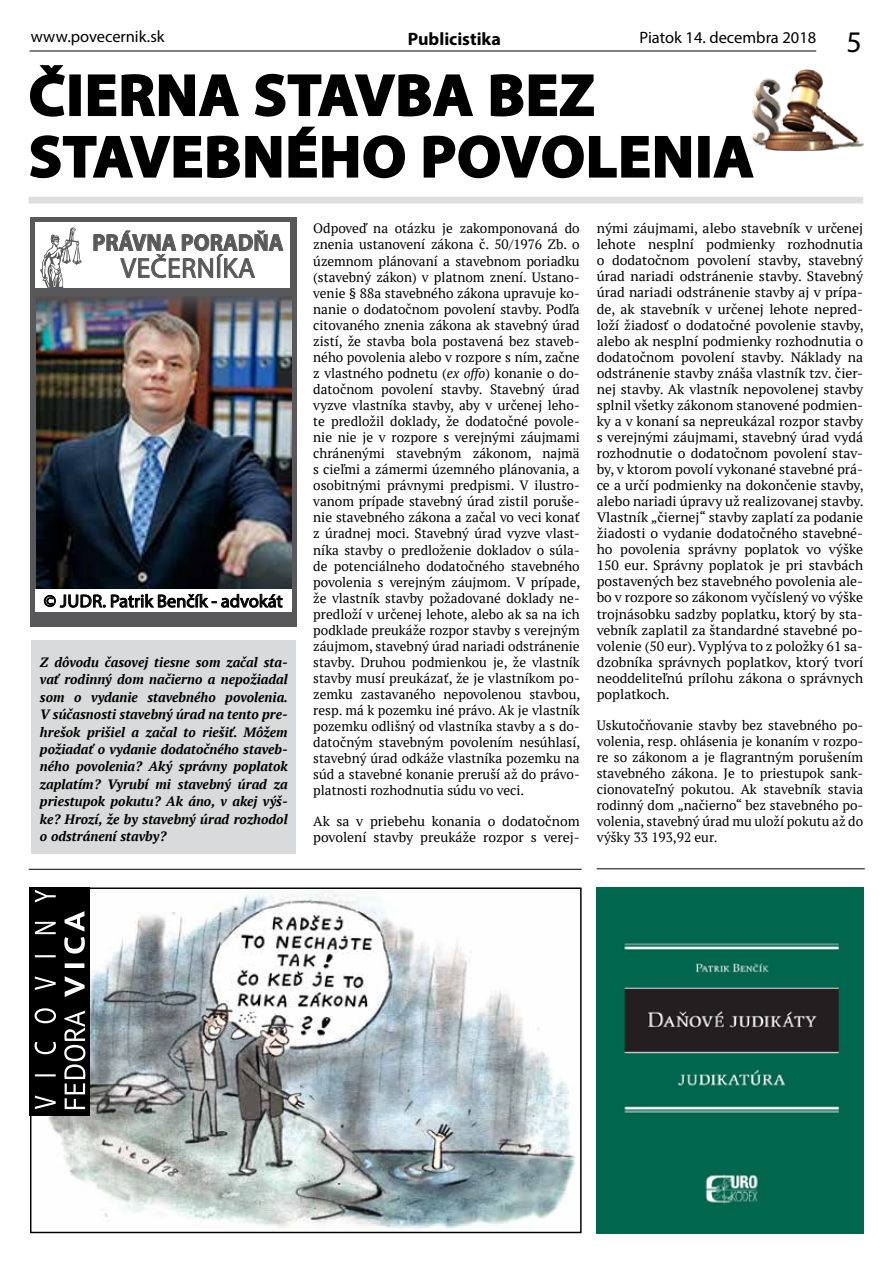
<style>
.page{position:relative;width:893px;height:1263px;background:#fff}
.page>*{position:absolute;margin:0;border:0;box-sizing:border-box;transform-origin:0 0}
.t1{font:700 58.5px/61.5px "Myriad Pro";letter-spacing:.02em;color:#000;scale:1.04 1}
.t2{font:30px "Myriad Pro";color:#000}
.t3{font:27.6px "Myriad Pro";letter-spacing:.02em;color:#58585a}
.t4{font:700 23.25px "Myriad Pro";letter-spacing:.01em;color:#58585a;scale:.95 1}
.t5{font:18px "Myriad Pro";color:#000}
.t6{font:700 18px "Myriad Pro";color:#000}
.t7{font:16.5px "Myriad Pro";color:#000}
.t8{font:13.5px/16px "PT Serif";color:#000;text-align:justify}
.t9{font:italic 700 13.5px/17.4px "PT Serif";color:#000;text-align:justify}
.s1{font-style:italic}
</style>
<div class="page">
<img style="left:48px;top:890px;width:528px;height:340px">
<div style="left:31px;top:640px;width:265px;height:214px;background:#d9dadb"></div>
<svg style="left:29px;top:197px;width:834px;height:7px;background:#e0e0e1"></svg>
<svg style="left:30px;top:65px;width:35px;height:52px"></svg>
<div style="left:69px;top:74px;width:12px;height:42px;border:2px solid #000"></div>
<svg style="left:87px;top:74px;width:152px;height:43px"></svg>
<svg style="left:255px;top:73px;width:218px;height:44px"></svg>
<svg style="left:490px;top:74px;width:104px;height:43px"></svg>
<svg style="left:30px;top:126px;width:375px;height:53px"></svg>
<svg style="left:423px;top:135px;width:269px;height:44px"></svg>
<div style="left:698px;top:136px;width:12px;height:42px;border:2px solid #000"></div>
<svg style="left:713px;top:136px;width:41px;height:42px"></svg>
<img style="left:744px;top:69px;width:119px;height:82px">
<hr style="left:30px;top:51px;width:786px;height:1px;background:#000">
<div style="left:30px;top:887px;width:60px;height:229px;background:#000"></div>
<svg style="left:35px;top:890px;width:21px;height:219px"></svg>
<svg style="left:64px;top:1011px;width:21px;height:98px"></svg>
<svg style="left:64px;top:911px;width:21px;height:86px"></svg>
<hr style="left:29px;top:869px;width:553px;height:1px;background:#000">
<hr style="left:597px;top:868px;width:268px;height:1px;background:#000">
<img style="left:597px;top:887px;width:266px;height:346px">
<div style="left:30px;top:217px;width:266px;height:409px;background:#58585a"></div>
<img style="left:36px;top:297px;width:255px;height:292px">
<div style="left:35px;top:589px;width:256px;height:22px;background:#fff"></div>
<svg style="left:44px;top:594px;width:61px;height:14px"></svg>
<svg style="left:111px;top:594px;width:172px;height:14px"></svg>
<div style="left:35px;top:222px;width:255px;height:66px;background:#fff"></div>
<svg style="left:40px;top:227px;width:42px;height:61px"></svg>
<svg style="left:93px;top:230px;width:191px;height:48px"></svg>
<p class="t7" style="left:31px;top:26px;width:135px">www.povecernik.sk</p>
<p class="t7" style="left:640px;top:27px;width:178px">Piatok 14. decembra 2018</p>
<h3 class="t6" style="left:408px;top:28px;width:94px">Publicistika</h3>
<h2 class="t2" style="left:847px;top:23px;width:17px">5</h2>
<h1 class="t1" style="left:29px;top:63px;width:698px">ČIERNA STAVBA BEZ<br>STAVEBNÉHO POVOLENIA</h1>
<h3 class="t4" style="left:92px;top:227px;width:202px">PRÁVNA PORADŇA</h3>
<h3 class="t3" style="left:121px;top:251px;width:136px">VEČERNÍKA</h3>
<h3 class="t5" style="left:44px;top:590px;width:240px">© JUDR. Patrik Benčík - advokát</h3>
<p class="t9" style="left:40px;top:653px;width:250px">Z dôvodu časovej tiesne som začal sta&shy;vať rodinný dom načierno a nepožiadal som o vydanie stavebného povolenia.<br>V súčasnosti stavebný úrad na tento pre&shy;hrešok prišiel a začal to riešiť. Môžem požiadať o vydanie dodatočného staveb&shy;ného povolenia? Aký správny poplatok zaplatím? Vyrubí mi stavebný úrad za priestupok pokutu? Ak áno, v akej výš&shy;ke? Hrozí, že by stavebný úrad rozhodol o odstránení stavby?</p>
<p class="t8" style="left:313px;top:220px;width:268px">Odpoveď na otázku je zakomponovaná do znenia ustanovení zákona č. 50/1976 Zb. o územnom plánovaní a stavebnom poriadku (stavebný zákon) v platnom znení. Ustano&shy;venie § 88a stavebného zákona upravuje ko&shy;nanie o dodatočnom povolení stavby. Podľa citovaného znenia zákona ak stavebný úrad zistí, že stavba bola postavená bez staveb&shy;ného povolenia alebo v rozpore s ním, začne z vlastného podnetu (<span class="s1">ex offo</span>) konanie o do&shy;datočnom povolení stavby. Stavebný úrad vyzve vlastníka stavby, aby v určenej leho&shy;te predložil doklady, že dodatočné povole&shy;nie nie je v rozpore s verejnými záujmami chránenými stavebným zákonom, najmä s cieľmi a zámermi územného plánovania, a osobitnými právnymi predpismi. V ilustro&shy;vanom prípade stavebný úrad zistil poruše&shy;nie stavebného zákona a začal vo veci konať z úradnej moci. Stavebný úrad vyzve vlast&shy;níka stavby o predloženie dokladov o súla&shy;de potenciálneho dodatočného stavebného povolenia s verejným záujmom. V prípade, že vlastník stavby požadované doklady ne&shy;predloží v určenej lehote, alebo ak sa na ich podklade preukáže rozpor stavby s verejným záujmom, stavebný úrad nariadi odstránenie stavby. Druhou podmienkou je, že vlastník stavby musí preukázať, že je vlastníkom po&shy;zemku zastavaného nepovolenou stavbou, resp. má k pozemku iné právo. Ak je vlastník pozemku odlišný od vlastníka stavby a s do&shy;datočným stavebným povolením nesúhlasí, stavebný úrad odkáže vlastníka pozemku na súd a stavebné konanie preruší až do právo&shy;platnosti rozhodnutia súdu vo veci.</p>
<p class="t8" style="left:313px;top:813px;width:268px">Ak sa v priebehu konania o dodatočnom povolení stavby preukáže rozpor s verej-</p>
<p class="t8" style="left:597px;top:220px;width:269px">nými záujmami, alebo stavebník v určenej lehote nesplní podmienky rozhodnutia o dodatočnom povolení stavby, stavebný úrad nariadi odstránenie stavby. Stavebný úrad nariadi odstránenie stavby aj v prípa&shy;de, ak stavebník v určenej lehote nepred&shy;loží žiadosť o dodatočné povolenie stavby, alebo ak nesplní podmienky rozhodnutia o dodatočnom povolení stavby. Náklady na odstránenie stavby znáša vlastník tzv. čier&shy;nej stavby. Ak vlastník nepovolenej stavby splnil všetky zákonom stanovené podmien&shy;ky a v konaní sa nepreukázal rozpor stavby s verejnými záujmami, stavebný úrad vydá rozhodnutie o dodatočnom povolení stav&shy;by, v ktorom povolí vykonané stavebné prá&shy;ce a určí podmienky na dokončenie stavby, alebo nariadi úpravy už realizovanej stavby.<br>Vlastník „čiernej“ stavby zaplatí za podanie žiadosti o vydanie dodatočného stavebné&shy;ho povolenia správny poplatok vo výške 150 eur. Správny poplatok je pri stavbách postavených bez stavebného povolenia ale&shy;bo v rozpore so zákonom vyčíslený vo výške trojnásobku sadzby poplatku, ktorý by sta&shy;vebník zaplatil za štandardné stavebné po&shy;volenie (50 eur). Vyplýva to z položky 61 sa&shy;dzobníka správnych poplatkov, ktorý tvorí neoddeliteľnú prílohu zákona o správnych poplatkoch.</p>
<p class="t8" style="left:597px;top:717px;width:268px">Uskutočňovanie stavby bez stavebného po&shy;volenia, resp. ohlásenia je konaním v rozpo&shy;re so zákonom a je flagrantným porušením stavebného zákona. Je to priestupok sank&shy;cionovateľný pokutou. Ak stavebník stavia rodinný dom „načierno“ bez stavebného po&shy;volenia, stavebný úrad mu uloží pokutu až do výšky 33 193,92 eur.</p>
</div>
